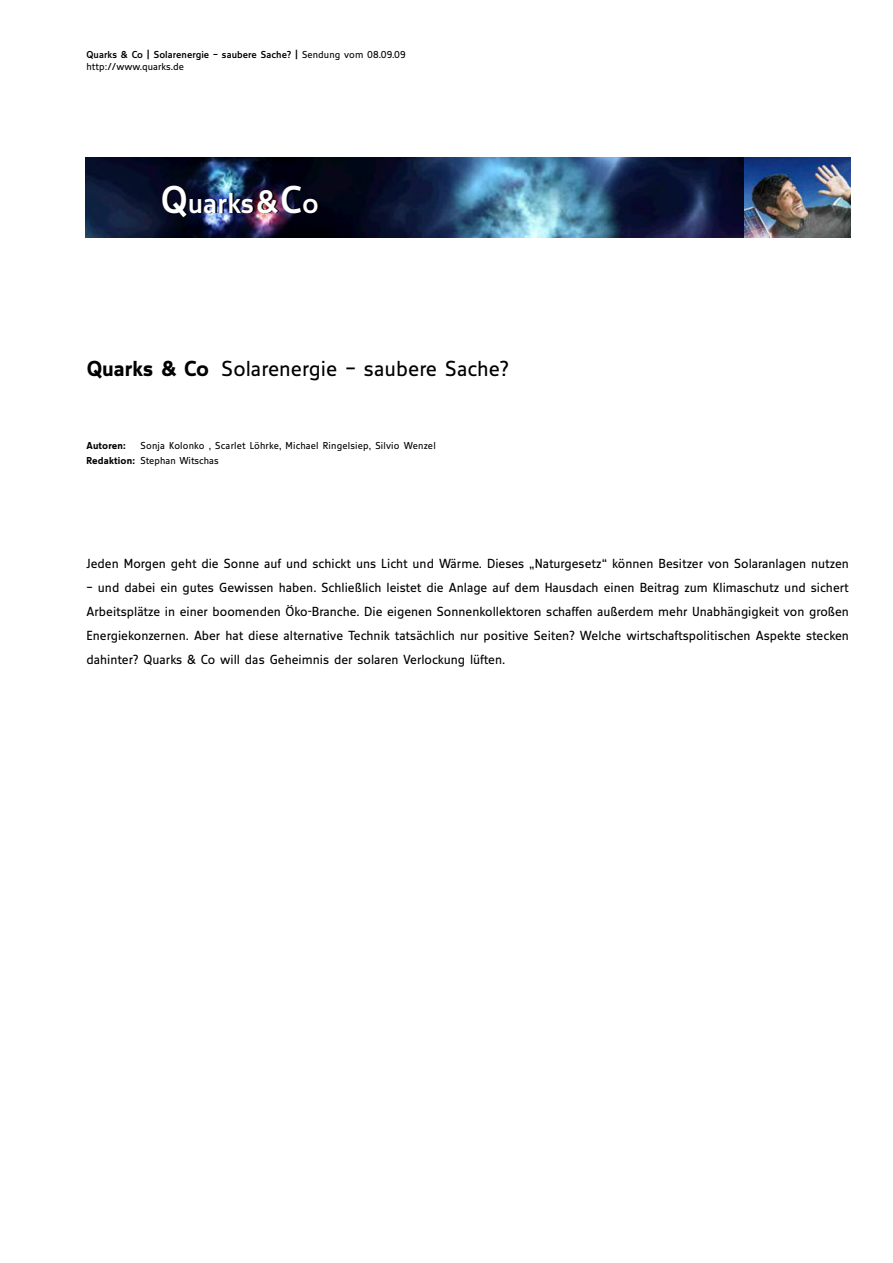
<style>
.page{position:relative;width:893px;height:1263px;background:#fff}
.page>*{position:absolute;margin:0;border:0;box-sizing:border-box;transform-origin:0 0}
.t1{font:500 27.9px "Wdr Tv";color:#fff}
.t2{font:21px "Wdr Tv";color:#000}
.t3{font:12.75px/24px "Wdr Tv";color:#000;text-align:justify}
.t4{font:9.75px/15px "Wdr Tv";letter-spacing:.02em;color:#000}
.t5{font:700 9.75px "Wdr Tv";letter-spacing:.015em;color:#000}
.s1{font-weight:500}
.s2{font-size:37.5px}
.s3{font-size:31.5px}
.s4{font-weight:700}
</style>
<div class="page">
<img style="left:85px;top:157px;width:660px;height:80px">
<img style="left:745px;top:157px;width:105px;height:80px">
<p class="t4" style="left:87px;top:49px;width:321px;line-height:12.8px"><span class="s1">Quarks &amp; Co | Solarenergie – saubere Sache? |</span> Sendung vom 08.09.09 http://www.quarks.de</p>
<h1 class="t1" style="left:161px;top:193px;width:160px"><span class="s2">Q</span>uarks<span class="s3">&amp;</span><span class="s2">C</span>o</h1>
<h2 class="t2" style="left:87px;top:361px;width:424px"><span class="s4">Quarks &amp; Co</span> Solarenergie – saubere Sache?</h2>
<p class="t4" style="left:87px;top:439px;width:351px;text-indent:54px">Sonja Kolonko , Scarlet Löhrke, Michael Ringelsiep, Silvio Wenzel<br><span class="s4">Redaktion:</span> Stephan Witschas</p>
<p class="t5" style="left:87px;top:442px;width:41px">Autoren:</p>
<p class="t3" style="left:87px;top:552px;width:764px">Jeden Morgen geht die Sonne auf und schickt uns Licht und Wärme. Dieses „Naturgesetz“ können Besitzer von Solaranlagen nutzen</p>
<p class="t3" style="left:87px;top:576px;width:764px">– und dabei ein gutes Gewissen haben. Schließlich leistet die Anlage auf dem Hausdach einen Beitrag zum Klimaschutz und sichert Arbeitsplätze in einer boomenden Öko-Branche. Die eigenen Sonnenkollektoren schaffen außerdem mehr Unabhängigkeit von großen Energiekonzernen. Aber hat diese alternative Technik tatsächlich nur positive Seiten? Welche wirtschaftspolitischen Aspekte stecken dahinter? Quarks &amp; Co will das Geheimnis der solaren Verlockung lüften.</p>
</div>
